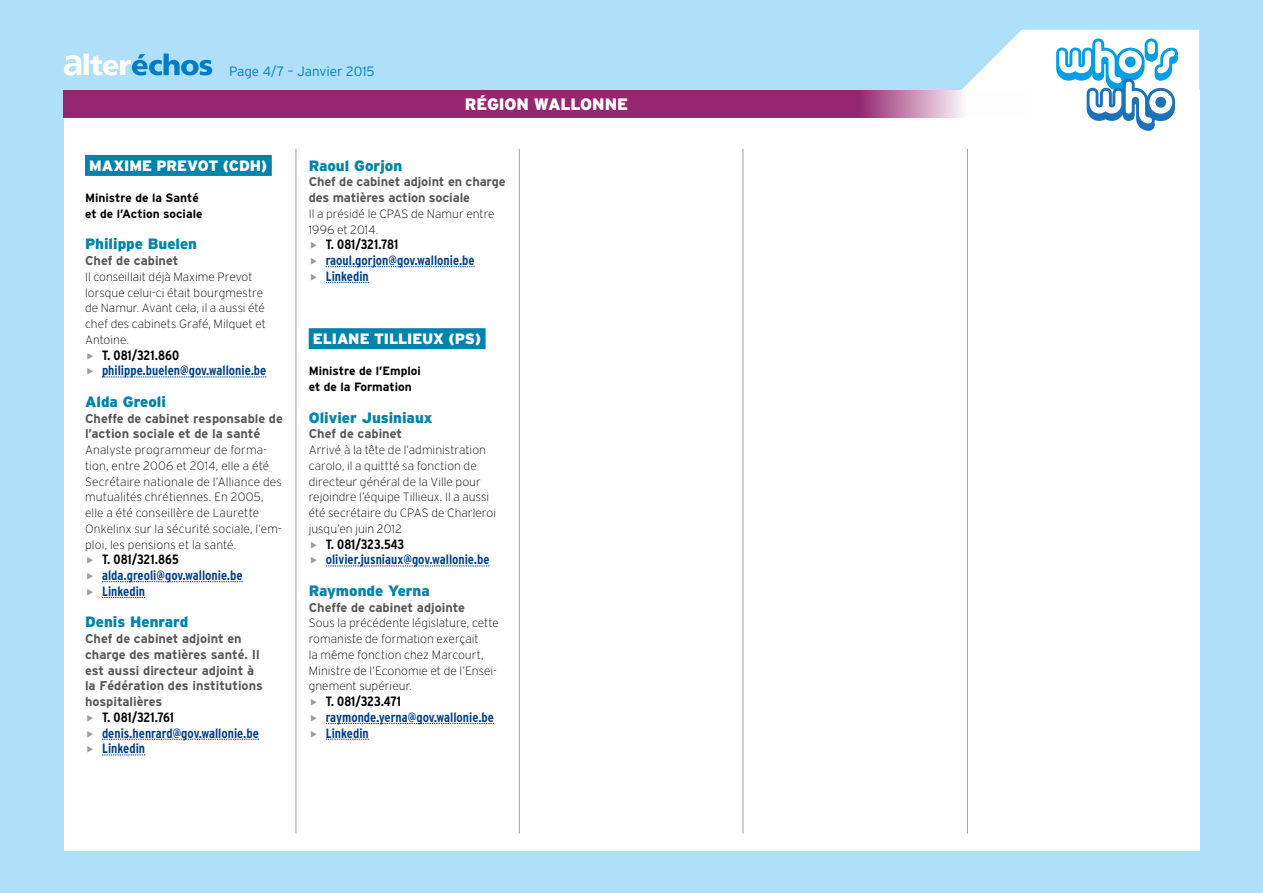
<style>
.page{position:relative;width:1263px;height:893px;background:#afdff9}
.page>*{position:absolute;margin:0;border:0;box-sizing:border-box;transform-origin:0 0}
.t1{font:900 16.5px "Interstate";letter-spacing:-.01em;color:#fff}
.t2{font:900 15px "Interstate";color:#0084ab}
.t3{font:900 15px "Interstate";letter-spacing:-.01em;color:#fff}
.t4{font:700 condensed 13.5px/15.8px "Interstate";color:#003f85}
.t5{font:700 condensed 13.5px "Interstate";letter-spacing:-.005em;color:#000}
.t6{font:300 13.5px "Interstate";color:#007dc6}
.t7{font:700 12.75px/15.8px "Interstate";color:#575756}
.t8{font:200 12px/15.8px "Interstate";letter-spacing:.005em;color:#000}
.t9{font:700 12px/15.8px "Interstate";color:#000}
</style>
<div class="page">
<div style="left:64px;top:90px;width:1135px;height:760px;background:#fff"></div>
<svg style="left:961px;top:30px;width:238px;height:101px"></svg>
<hr style="left:296px;top:149px;width:1px;height:684px;background:#9d9d9c">
<hr style="left:519px;top:149px;width:1px;height:684px;background:#9d9d9c">
<hr style="left:742px;top:149px;width:1px;height:684px;background:#9d9d9c">
<hr style="left:967px;top:149px;width:1px;height:684px;background:#9d9d9c">
<svg style="left:64px;top:54px;width:148px;height:22px"></svg>
<svg style="left:64px;top:90px;width:965px;height:28px;background:#a14080"></svg>
<div style="left:85px;top:155px;width:187px;height:21px;background:#0084ab"></div>
<svg style="left:102px;top:377px;width:164px;height:1px"></svg>
<svg style="left:102px;top:581px;width:141px;height:1px"></svg>
<svg style="left:102px;top:597px;width:43px;height:1px"></svg>
<svg style="left:102px;top:739px;width:157px;height:1px"></svg>
<svg style="left:102px;top:755px;width:43px;height:1px"></svg>
<svg style="left:326px;top:266px;width:149px;height:1px"></svg>
<svg style="left:326px;top:282px;width:43px;height:1px"></svg>
<div style="left:309px;top:328px;width:177px;height:21px;background:#0084ab"></div>
<svg style="left:326px;top:566px;width:164px;height:1px"></svg>
<svg style="left:326px;top:723px;width:168px;height:1px"></svg>
<svg style="left:326px;top:739px;width:43px;height:1px"></svg>
<p class="t6" style="left:229px;top:63px;width:147px">Page 4/7 – Janvier 2015</p>
<h1 class="t1" style="left:465px;top:95px;width:165px">RÉGION WALLONNE</h1>
<p class="t3" style="left:89px;top:157px;width:180px">MAXIME PREVOT (CDH)</p>
<p class="t9" style="left:85px;top:190px;width:119px">Ministre de la Santé et de l’Action sociale</p>
<p class="t2" style="left:85px;top:236px;width:114px">Philippe Buelen</p>
<p class="t7" style="left:85px;top:253px;width:95px">Chef de cabinet</p>
<p class="t8" style="left:85px;top:269px;width:182px">Il conseillait déjà Maxime Prevot lorsque celui-ci était bourgmestre de Namur. Avant cela, il a aussi été chef des cabinets Grafé, Milquet et<br>Antoine.</p>
<p class="t5" style="left:102px;top:347px;width:79px">T. 081/321.860</p>
<p class="t4" style="left:102px;top:363px;width:166px">philippe.buelen@gov.wallonie.be</p>
<p class="t2" style="left:85px;top:393px;width:82px">Alda Greoli</p>
<p class="t7" style="left:85px;top:410px;width:199px">Cheffe de cabinet responsable de l’action sociale et de la santé</p>
<p class="t8" style="left:85px;top:442px;width:198px">Analyste programmeur de forma&shy;tion, entre 2006 et 2014, elle a été Secrétaire nationale de l’Alliance des mutualités chrétiennes. En 2005, elle a été conseillère de Laurette Onkelinx sur la sécurité sociale, l’em&shy;ploi, les pensions et la santé.</p>
<p class="t5" style="left:102px;top:552px;width:78px">T. 081/321.865</p>
<p class="t4" style="left:102px;top:567px;width:142px">alda.greoli@gov.wallonie.be<br>Linkedin</p>
<p class="t2" style="left:85px;top:614px;width:105px">Denis Henrard</p>
<p class="t7" style="left:85px;top:631px;width:179px">Chef de cabinet adjoint en charge des matières santé. Il est aussi directeur adjoint à la Fédération des institutions hospitalières</p>
<p class="t5" style="left:102px;top:710px;width:74px">T. 081/321.761</p>
<p class="t4" style="left:102px;top:725px;width:158px">denis.henrard@gov.wallonie.be<br>Linkedin</p>
<p class="t2" style="left:309px;top:157px;width:95px">Raoul Gorjon</p>
<p class="t7" style="left:309px;top:174px;width:198px">Chef de cabinet adjoint en charge des matières action sociale</p>
<p class="t8" style="left:309px;top:206px;width:187px">Il a présidé le CPAS de Namur entre<br>1996 et 2014.</p>
<p class="t5" style="left:326px;top:237px;width:74px">T. 081/321.781</p>
<p class="t4" style="left:326px;top:252px;width:150px">raoul.gorjon@gov.wallonie.be<br>Linkedin</p>
<p class="t3" style="left:313px;top:330px;width:170px">ELIANE TILLIEUX (PS)</p>
<p class="t9" style="left:309px;top:363px;width:114px">Ministre de l’Emploi et de la Formation</p>
<p class="t2" style="left:309px;top:409px;width:125px">Olivier Jusiniaux</p>
<p class="t7" style="left:309px;top:426px;width:95px">Chef de cabinet</p>
<p class="t8" style="left:309px;top:442px;width:189px">Arrivé à la tête de l’administration carolo, il a quittté sa fonction de directeur général de la Ville pour rejoindre l’équipe Tillieux. Il a aussi été secrétaire du CPAS de Charleroi jusqu’en juin 2012</p>
<p class="t5" style="left:326px;top:536px;width:80px">T. 081/323.543</p>
<p class="t4" style="left:326px;top:552px;width:165px">olivier.jusniaux@gov.wallonie.be</p>
<p class="t2" style="left:309px;top:582px;width:123px">Raymonde Yerna</p>
<p class="t7" style="left:309px;top:599px;width:158px">Cheffe de cabinet adjointe</p>
<p class="t8" style="left:309px;top:615px;width:192px">Sous la précédente législature, cette romaniste de formation exerçait<br>la même fonction chez Marcourt,<br>Ministre de l’Economie et de l’Ensei&shy;gnement supérieur.</p>
<p class="t5" style="left:326px;top:694px;width:77px">T. 081/323.471</p>
<p class="t4" style="left:326px;top:709px;width:170px">raymonde.yerna@gov.wallonie.be<br>Linkedin</p>
</div>
